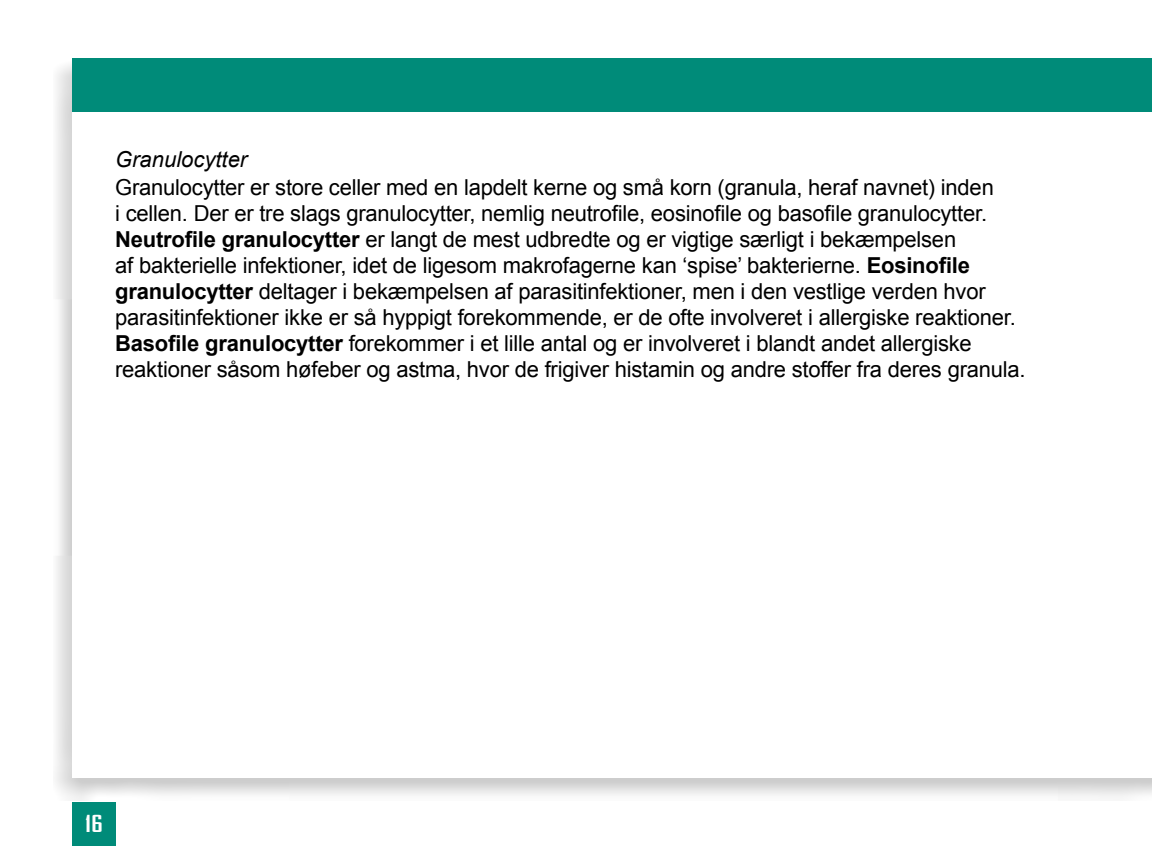
<style>
.page{position:relative;width:1152px;height:864px;background:#fff}
.page>*{position:absolute;margin:0;border:0;box-sizing:border-box;transform-origin:0 0}
.t1{font:700 22.4px "Bureau Agency";color:#fff;scale:1.33 1}
.t2{font:22px/26px "Arial";letter-spacing:-.01em;color:#000}
.t3{font:italic 22px "Arial";color:#000}
.s1{font-weight:700}
</style>
<div class="page">
<div style="left:53px;top:58px;width:1099px;height:743px;background:#000;opacity:.2"></div>
<div style="left:72px;top:58px;width:1080px;height:720px;background:#fff"></div>
<div style="left:72px;top:58px;width:1080px;height:54px;background:#008b79"></div>
<div style="left:72px;top:802px;width:44px;height:44px;background:#008b79"></div>
<p class="t3" style="left:115px;top:145px;width:134px">Granulocytter</p>
<p class="t2" style="left:115px;top:175px;width:912px">Granulocytter er store celler med en lapdelt kerne og små korn (granula, heraf navnet) inden<br>i cellen. Der er tre slags granulocytter, nemlig neutrofile, eosinofile og basofile granulocytter.<br><span class="s1">Neutrofile granulocytter</span> er langt de mest udbredte og er vigtige særligt i bekæmpelsen<br>af bakterielle infektioner, idet de ligesom makrofagerne kan ‘spise’ bakterierne. <span class="s1">Eosinofile granulocytter</span> deltager i bekæmpelsen af parasitinfektioner, men i den vestlige verden hvor parasitinfektioner ikke er så hyppigt forekommende, er de ofte involveret i allergiske reaktioner.<br><span class="s1">Basofile granulocytter</span> forekommer i et lille antal og er involveret i blandt andet allergiske reaktioner såsom høfeber og astma, hvor de frigiver histamin og andre stoffer fra deres granula.</p>
<p class="t1" style="left:85px;top:811px;width:15px">16</p>
</div>
